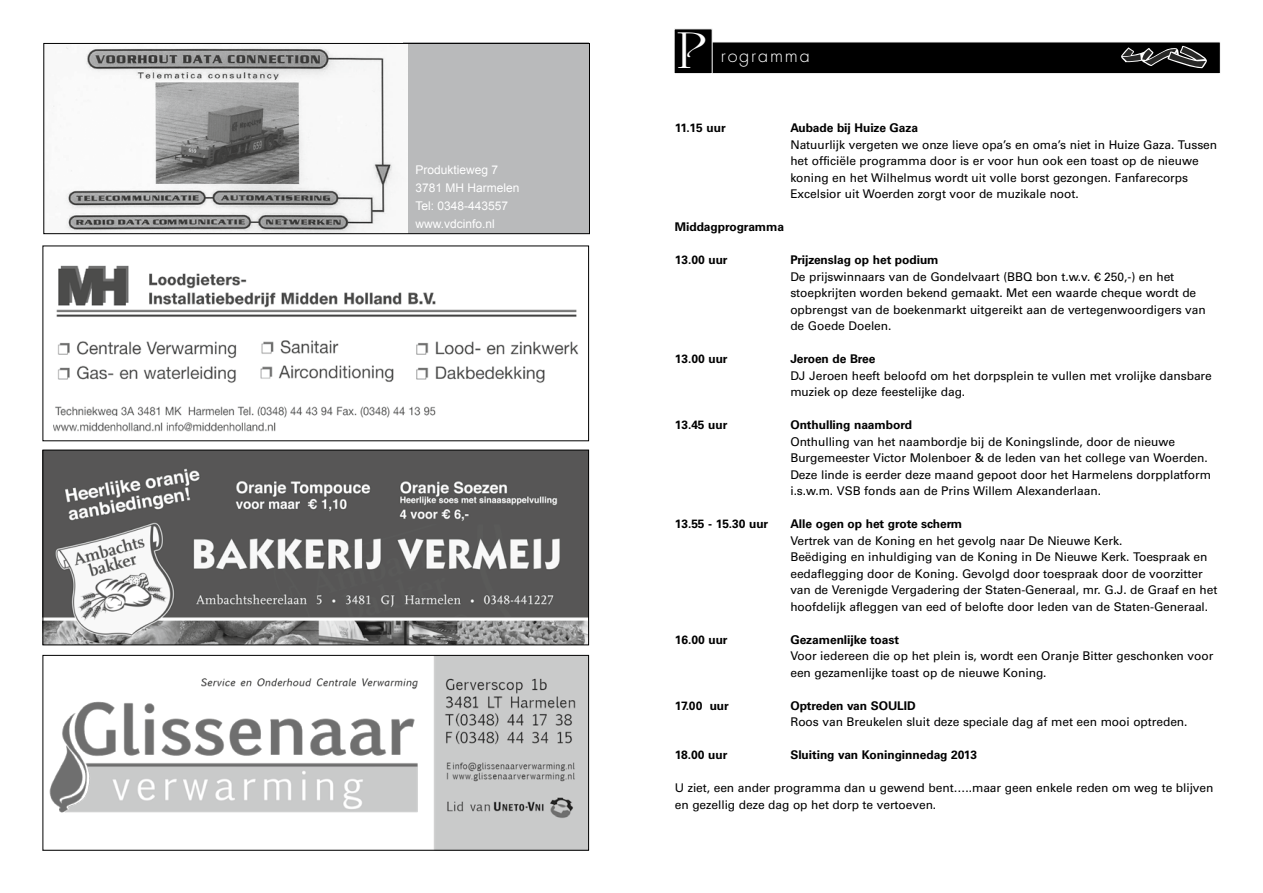
<style>
.page{position:relative;width:1263px;height:893px;background:#fff}
.page>*{position:absolute;margin:0;border:0;box-sizing:border-box;transform-origin:0 0}
.t1{font:49.5px "Angelo";color:#fff}
.t2{font:300 18px "Futura";letter-spacing:.1em;color:#fff}
.t3{font:12px/16.5px "Univers";letter-spacing:-.005em;color:#000}
.t4{font:700 12px "Univers";letter-spacing:-.005em;color:#000}
.t5{font:12px/18px "Arial";color:#fff}
</style>
<div class="page">
<div style="left:674px;top:42px;width:546px;height:32px;background:#000;border:1px solid #fff"></div>
<div style="left:674px;top:29px;width:38px;height:45px;background:#000"></div>
<svg style="left:1121px;top:46px;width:86px;height:22px"></svg>
<div style="left:403px;top:43px;width:186px;height:191px;background:#b9babb"></div>
<img style="left:53px;top:45px;width:354px;height:187px">
<div style="left:43px;top:43px;width:547px;height:191px;border:1px solid #000"></div>
<img style="left:56px;top:265px;width:521px;height:52px">
<img style="left:58px;top:341px;width:179px;height:42px">
<img style="left:416px;top:341px;width:163px;height:42px">
<img style="left:260px;top:340px;width:134px;height:42px">
<img style="left:55px;top:406px;width:381px;height:12px">
<img style="left:53px;top:416px;width:224px;height:16px">
<img style="left:45px;top:452px;width:542px;height:191px">
<div style="left:43px;top:450px;width:546px;height:195px;border:1px solid #000"></div>
<img style="left:49px;top:657px;width:538px;height:192px">
<div style="left:43px;top:655px;width:546px;height:196px;border:1px solid #000"></div>
<p class="t5" style="left:415px;top:161px;width:106px">Produktieweg 7<br>3781 MH Harmelen<br>Tel: 0348-443557 www.vdcinfo.nl</p>
<h1 class="t1" style="left:678px;top:24px;width:29px">P</h1>
<h2 class="t2" style="left:721px;top:45px;width:90px">rogramma</h2>
<p class="t4" style="left:675px;top:121px;width:52px">11.15 uur</p>
<p class="t4" style="left:790px;top:121px;width:129px">Aubade bij Huize Gaza</p>
<p class="t3" style="left:790px;top:136px;width:428px">Natuurlijk vergeten we onze lieve opa’s en oma’s niet in Huize Gaza. Tussen het officiële programma door is er voor hun ook een toast op de nieuwe koning en het Wilhelmus wordt uit volle borst gezongen. Fanfarecorps Excelsior uit Woerden zorgt voor de muzikale noot.</p>
<p class="t4" style="left:675px;top:220px;width:111px">Middagprogramma</p>
<p class="t4" style="left:675px;top:253px;width:54px">13.00 uur</p>
<p class="t4" style="left:790px;top:253px;width:150px">Prijzenslag op het podium</p>
<p class="t3" style="left:790px;top:268px;width:417px">De prijswinnaars van de Gondelvaart (BBQ bon t.w.v. € 250,-) en het stoepkrijten worden bekend gemaakt. Met een waarde cheque wordt de opbrengst van de boekenmarkt uitgereikt aan de vertegenwoordigers van de Goede Doelen.</p>
<p class="t4" style="left:675px;top:352px;width:54px">13.00 uur</p>
<p class="t4" style="left:790px;top:352px;width:87px">Jeroen de Bree</p>
<p class="t3" style="left:790px;top:367px;width:423px">DJ Jeroen heeft beloofd om het dorpsplein te vullen met vrolijke dansbare muziek op deze feestelijke dag.</p>
<p class="t4" style="left:675px;top:418px;width:54px">13.45 uur</p>
<p class="t4" style="left:790px;top:418px;width:123px">Onthulling naambord</p>
<p class="t3" style="left:790px;top:433px;width:422px">Onthulling van het naambordje bij de Koningslinde, door de nieuwe Burgemeester Victor Molenboer &amp; de leden van het college van Woerden.<br>Deze linde is eerder deze maand gepoot door het Harmelens dorpplatform i.s.w.m. VSB fonds aan de Prins Willem Alexanderlaan.</p>
<p class="t4" style="left:675px;top:517px;width:95px">13.55 - 15.30 uur</p>
<p class="t4" style="left:790px;top:517px;width:173px">Alle ogen op het grote scherm</p>
<p class="t3" style="left:733px;top:532px;width:34px">V</p>
<p class="t3" style="left:790px;top:532px;width:428px;text-indent:7px">ertrek van de Koning en het gevolg naar De Nieuwe Kerk.<br>Beëdiging en inhuldiging van de Koning in De Nieuwe Kerk. Toespraak en eedaflegging door de Koning. Gevolgd door toespraak door de voorzitter van de Verenigde Vergadering der Staten-Generaal, mr. G.J. de Graaf en het hoofdelijk afleggen van eed of belofte door leden van de Staten-Generaal.</p>
<p class="t4" style="left:675px;top:632px;width:54px">16.00 uur</p>
<p class="t4" style="left:790px;top:632px;width:110px">Gezamenlijke toast</p>
<p class="t3" style="left:790px;top:648px;width:424px">Voor iedereen die op het plein is, wordt een Oranje Bitter geschonken voor een gezamenlijke toast op de nieuwe Koning.</p>
<p class="t4" style="left:675px;top:698px;width:56px">17.00 uur</p>
<p class="t4" style="left:790px;top:698px;width:127px">Optreden van SOULID</p>
<p class="t3" style="left:740px;top:714px;width:30px">R</p>
<p class="t3" style="left:798px;top:714px;width:391px">oos van Breukelen sluit deze speciale dag af met een mooi optreden.</p>
<p class="t4" style="left:675px;top:748px;width:54px">18.00 uur</p>
<p class="t4" style="left:790px;top:748px;width:188px">Sluiting van Koninginnedag 2013</p>
<p class="t3" style="left:675px;top:780px;width:540px">U ziet, een ander programma dan u gewend bent…..maar geen enkele reden om weg te blijven en gezellig deze dag op het dorp te vertoeven.</p>
</div>
